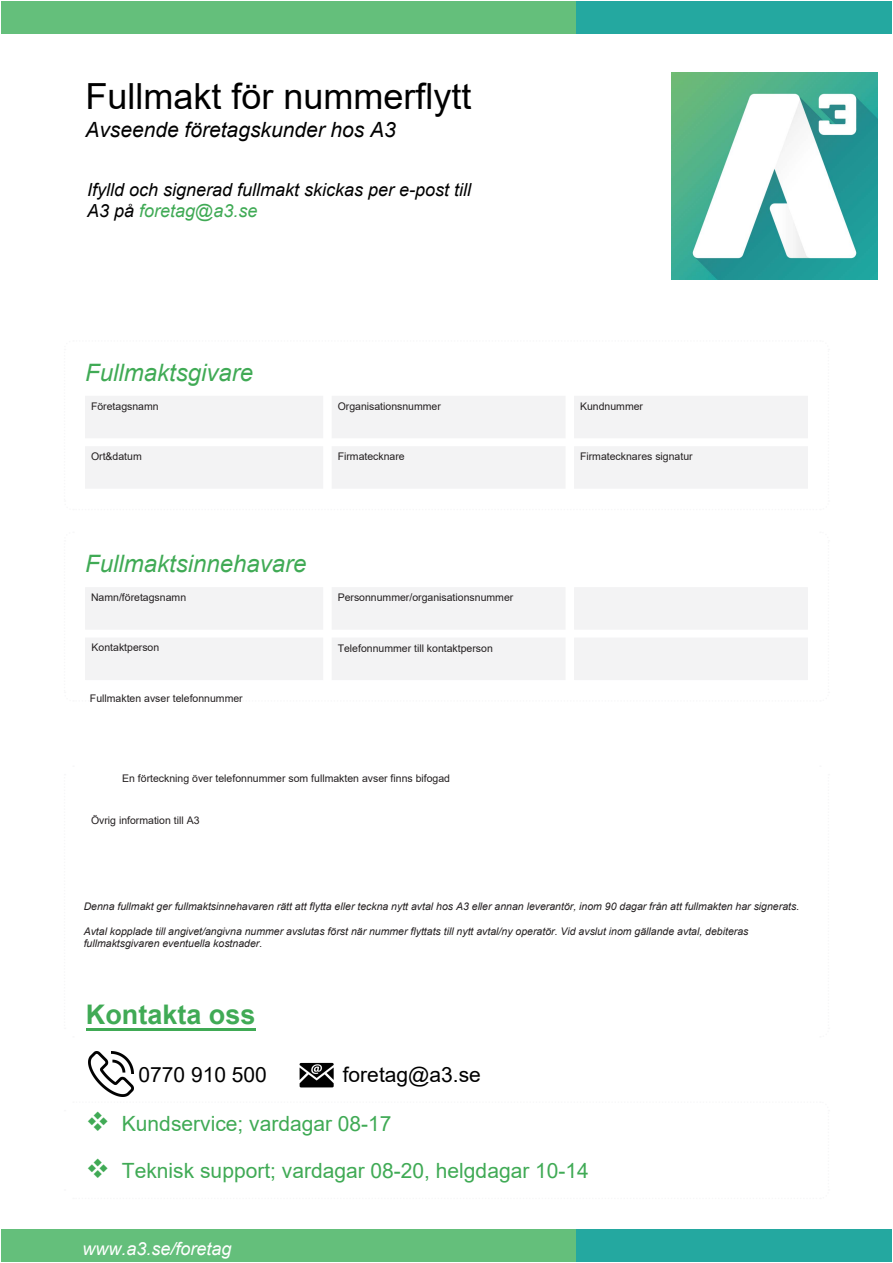
<style>
.page{position:relative;width:893px;height:1263px;background:#fff}
.page>*{position:absolute;margin:0;border:0;box-sizing:border-box;transform-origin:0 0}
.t1{font:36px "Arial";color:#000}
.t2{font:700 27px "Arial";color:#40aa55}
.t3{font:italic 24px "Arial";color:#40aa55}
.t4{font:21px "Arial";color:#40aa55}
.t5{font:italic 21px "Arial";color:#000}
.t6{font:21px "Arial";color:#000}
.t7{font:italic 18px/21.6px "Arial";color:#000}
.t8{font:italic 18px "Arial";color:#fff}
.t9{font:italic 10.5px/12.6px "Arial";color:#231f20}
.t10{font:10.5px "Arial";color:#231f20}
.s1{color:#40aa55}
</style>
<div class="page">
<svg style="left:85px;top:587px;width:723px;height:93px;fill:#f3f3f4"></svg>
<svg style="left:85px;top:396px;width:723px;height:92px;fill:#f3f3f4"></svg>
<div style="left:1px;top:1px;width:601px;height:32px;background:#64bf7b"></div>
<div style="left:576px;top:1px;width:316px;height:32px;background:#24a8a0"></div>
<img style="left:671px;top:73px;width:207px;height:206px">
<hr style="left:86px;top:1028px;width:169px;height:3px;background:#40aa55">
<img style="left:299px;top:1062px;width:35px;height:26px">
<img style="left:89px;top:1051px;width:44px;height:45px">
<div style="left:1px;top:1230px;width:601px;height:32px;background:#64bf7b"></div>
<div style="left:576px;top:1230px;width:316px;height:32px;background:#24a8a0"></div>
<h1 class="t1" style="left:85px;top:71px;width:388px">Fullmakt för nummerflytt</h1>
<h3 class="t5" style="left:85px;top:116px;width:312px">Avseende företagskunder hos A3</h3>
<h3 class="t7" style="left:87px;top:179px;width:386px">Ifylld och signerad fullmakt skickas per e-post till<br>A3 på <span class="s1">foretag@a3.se</span></h3>
<p class="t3" style="left:85px;top:357px;width:170px">Fullmaktsgivare</p>
<p class="t10" style="left:91px;top:399px;width:69px">Företagsnamn</p>
<p class="t10" style="left:338px;top:399px;width:105px">Organisationsnummer</p>
<p class="t10" style="left:580px;top:399px;width:65px">Kundnummer</p>
<p class="t10" style="left:91px;top:450px;width:52px">Ort&amp;datum</p>
<p class="t10" style="left:338px;top:450px;width:69px">Firmatecknare</p>
<p class="t10" style="left:580px;top:450px;width:114px">Firmatecknares signatur</p>
<p class="t3" style="left:85px;top:548px;width:223px">Fullmaktsinnehavare</p>
<p class="t10" style="left:91px;top:590px;width:97px">Namn/företagsnamn</p>
<p class="t10" style="left:338px;top:590px;width:177px">Personnummer/organisationsnummer</p>
<p class="t10" style="left:92px;top:640px;width:69px">Kontaktperson</p>
<p class="t10" style="left:90px;top:691px;width:154px">Fullmakten avser telefonnummer</p>
<p class="t10" style="left:338px;top:641px;width:157px">Telefonnummer till kontaktperson</p>
<p class="t10" style="left:122px;top:771px;width:329px">En förteckning över telefonnummer som fullmakten avser finns bifogad</p>
<p class="t10" style="left:91px;top:813px;width:110px">Övrig information till A3</p>
<p class="t9" style="left:84px;top:900px;width:717px">Denna fullmakt ger fullmaktsinnehavaren rätt att flytta eller teckna nytt avtal hos A3 eller annan leverantör, inom 90 dagar från att fullmakten har signerats.</p>
<p class="t9" style="left:84px;top:925px;width:666px">Avtal kopplade till angivet/angivna nummer avslutas först när nummer flyttats till nytt avtal/ny operatör. Vid avslut inom gällande avtal, debiteras fullmaktsgivaren eventuella kostnader.</p>
<h2 class="t2" style="left:86px;top:996px;width:171px">Kontakta oss</h2>
<h3 class="t6" style="left:138px;top:1060px;width:130px">0770 910 500</h3>
<h3 class="t6" style="left:343px;top:1060px;width:140px">foretag@a3.se</h3>
<h3 class="t4" style="left:86px;top:1109px;width:307px">❖ Kundservice; vardagar 08-17</h3>
<h3 class="t4" style="left:86px;top:1156px;width:504px">❖ Teknisk support; vardagar 08-20, helgdagar 10-14</h3>
<h3 class="t8" style="left:83px;top:1237px;width:151px">www.a3.se/foretag</h3>
</div>
